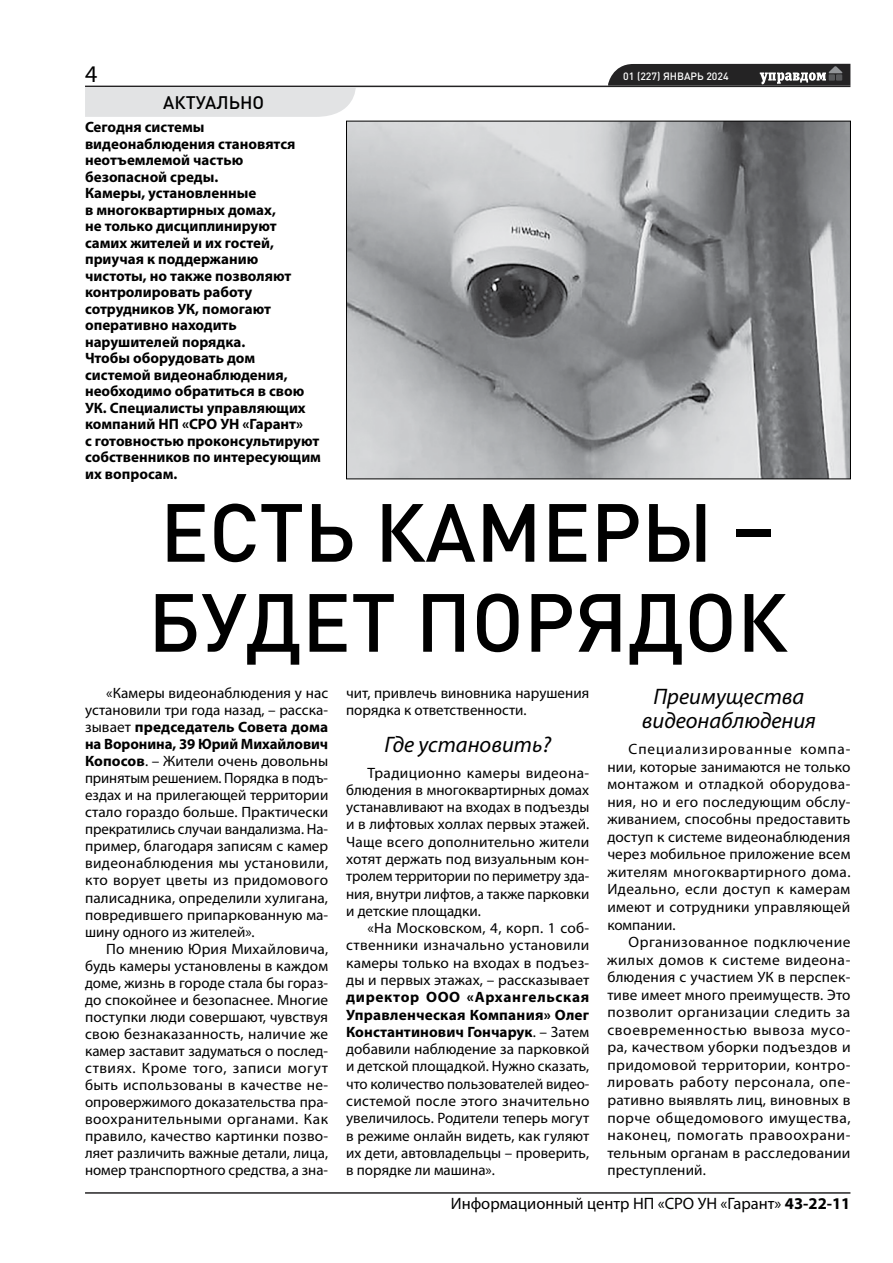
<style>
.page{position:relative;width:893px;height:1263px;background:#fff}
.page>*{position:absolute;margin:0;border:0;box-sizing:border-box;transform-origin:0 0}
.t1{font:500 81px/90px "DIN Pro";color:#000}
.t2{font:24px "Myriad Pro";color:#000}
.t3{font:italic 22.5px/24.3px "Myriad Pro";color:#000;text-align:center}
.t4{font:500 18px "DIN Pro";color:#000}
.t5{font:16.5px "Myriad Pro";color:#000}
.t6{font:15px/17.1px "Myriad Pro";color:#000;text-align:justify}
.t7{font:700 15px/16.5px "Myriad Pro";color:#000}
.t8{font:500 10.5px "DIN Pro";color:#fff}
.s1{font-weight:700}
</style>
<div class="page">
<hr style="left:85px;top:86px;width:765px;height:1px;background:#242324">
<hr style="left:85px;top:1192px;width:765px;height:2px;background:#242324">
<svg style="left:608px;top:64px;width:242px;height:22px;background:#3d3c3d"></svg>
<div style="left:85px;top:87px;width:271px;height:30px;background:#e2e3e4"></div>
<img style="left:348px;top:123px;width:501px;height:354px">
<h2 class="t2" style="left:85px;top:61px;width:14px">4</h2>
<p class="t8" style="left:623px;top:69px;width:107px">01 (227) ЯНВАРЬ 2024</p>
<p class="t4" style="left:163px;top:90px;width:102px">АКТУАЛЬНО</p>
<p class="t7" style="left:85px;top:119px;width:238px">Сегодня системы видеонаблюдения становятся неотъемлемой частью безопасной среды.<br>Камеры, установленные<br>в многоквартирных домах,<br>не только дисциплинируют самих жителей и их гостей, приучая к поддержанию чистоты, но также позволяют контролировать работу сотрудников УК, помогают оперативно находить нарушителей порядка.<br>Чтобы оборудовать дом системой видеонаблюдения, необходимо обратиться в свою<br>УК. Специалисты управляющих компаний НП «СРО УН «Гарант»<br>с готовностью проконсультируют собственников по интересующим их вопросам.</p>
<h1 class="t1" style="left:148px;top:484px;width:641px">ЕСТЬ КАМЕРЫ –<br>БУДЕТ ПОРЯДОК</h1>
<p class="t6" style="left:85px;top:685px;width:245px;text-indent:21px">«Камеры видеонаблюдения у нас установили три года назад, – расска&shy;зывает <span class="s1">председатель Совета дома на Воронина, 39 Юрий Михайлович Копосов</span>. – Жители очень довольны принятым решением. Порядка в подъ&shy;ездах и на прилегающей территории стало гораздо больше. Практически прекратились случаи вандализма. На&shy;пример, благодаря записям с камер видеонаблюдения мы установили, кто ворует цветы из придомового палисадника, определили хулигана, повредившего припаркованную ма&shy;шину одного из жителей».</p>
<p class="t6" style="left:85px;top:940px;width:245px;text-indent:21px">По мнению Юрия Михайловича, будь камеры установлены в каждом доме, жизнь в городе стала бы гораз&shy;до спокойнее и безопаснее. Многие поступки люди совершают, чувствуя свою безнаказанность, наличие же камер заставит задуматься о послед&shy;ствиях. Кроме того, записи могут быть использованы в качестве не&shy;опровержимого доказательства пра&shy;воохранительными органами. Как правило, качество картинки позво&shy;ляет различить важные детали, лица, номер транспортного средства, а зна-</p>
<p class="t6" style="left:346px;top:685px;width:245px">чит, привлечь виновника нарушения порядка к ответственности.</p>
<h3 class="t3" style="left:384px;top:732px;width:168px">Где установить?</h3>
<p class="t6" style="left:346px;top:764px;width:245px;text-indent:21px">Традиционно камеры видеона&shy;блюдения в многоквартирных домах устанавливают на входах в подъезды и в лифтовых холлах первых этажей.<br>Чаще всего дополнительно жители хотят держать под визуальным кон&shy;тролем территории по периметру зда&shy;ния, внутри лифтов, а также парковки и детские площадки.</p>
<p class="t6" style="left:346px;top:920px;width:245px;text-indent:21px">«На Московском, 4, корп. 1 соб&shy;ственники изначально установили камеры только на входах в подъез&shy;ды и первых этажах, – рассказывает</p>
<p class="t6" style="left:346px;top:989px;width:245px"><span class="s1">директор ООО «Архангельская Управленческая Компания» Олег Константинович Гончарук</span>. – Затем добавили наблюдение за парковкой и детской площадкой. Нужно сказать, что количество пользователей видео&shy;системой после этого значительно увеличилось. Родители теперь могут в режиме онлайн видеть, как гуляют их дети, автовладельцы – проверить, в порядке ли машина».</p>
<h3 class="t3" style="left:642px;top:684px;width:176px">Преимущества видеонаблюдения</h3>
<p class="t6" style="left:607px;top:740px;width:245px;line-height:17.5px;text-indent:21px">Специализированные компа&shy;нии, которые занимаются не только монтажом и отладкой оборудова&shy;ния, но и его последующим обслу&shy;живанием, способны предоставить доступ к системе видеонаблюдения через мобильное приложение всем жителям многоквартирного дома.<br>Идеально, если доступ к камерам имеют и сотрудники управляющей компании.</p>
<p class="t6" style="left:607px;top:933px;width:245px;line-height:17.5px;text-indent:21px">Организованное подключение жилых домов к системе видеона&shy;блюдения с участием УК в перспек&shy;тиве имеет много преимуществ. Это позволит организации следить за своевременностью вывоза мусо&shy;ра, качеством уборки подъездов и придомовой территории, контро&shy;лировать работу персонала, опе&shy;ративно выявлять лиц, виновных в порче общедомового имущества, наконец, помогать правоохрани&shy;тельным органам в расследовании преступлений.</p>
<p class="t5" style="left:451px;top:1194px;width:401px">Информационный центр НП «СРО УН «Гарант» <span class="s1">43-22-11</span></p>
</div>
